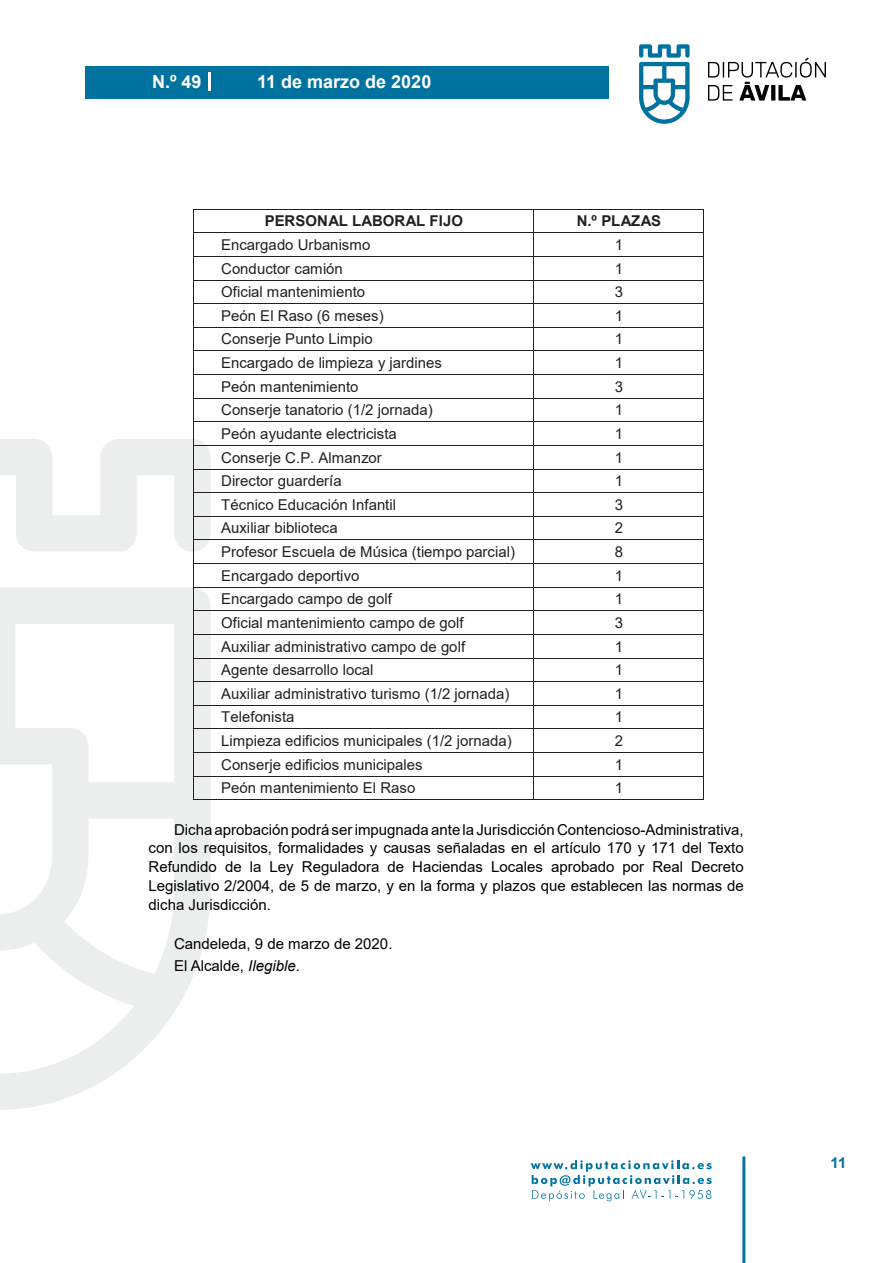
<style>
.page{position:relative;width:893px;height:1263px;background:#fff}
.page>*{position:absolute;margin:0;border:0;box-sizing:border-box;transform-origin:0 0}
.t1{font:700 18px "Arial";color:#fff}
.t2{font:15px "Arial";color:#231f20}
.t3{font:15px/18.8px "Arial";color:#000;text-align:justify}
.t4{font:700 15px "Arial";color:#231f20}
.t5{font:700 15px "Arial";color:#04739f}
.s1{font-style:italic}
</style>
<div class="page">
<svg style="left:531px;top:1160px;width:181px;height:41px"></svg>
<div style="left:85px;top:66px;width:523px;height:33px;background:#00729f"></div>
<svg style="left:639px;top:44px;width:51px;height:80px"></svg>
<svg style="left:708px;top:58px;width:118px;height:43px"></svg>
<hr style="left:742px;top:1156px;width:3px;height:107px;background:#04739f">
<svg style="left:208px;top:72px;width:2px;height:18px"></svg>
<svg style="left:0;top:439px;width:211px;height:671px"></svg>
<hr style="left:194px;top:209px;width:339px;height:1px;background:#231f20">
<hr style="left:534px;top:209px;width:169px;height:1px;background:#231f20">
<hr style="left:194px;top:232px;width:339px;height:1px;background:#231f20">
<hr style="left:534px;top:232px;width:169px;height:1px;background:#231f20">
<hr style="left:194px;top:256px;width:339px;height:1px;background:#231f20">
<hr style="left:534px;top:256px;width:169px;height:1px;background:#231f20">
<hr style="left:194px;top:280px;width:339px;height:1px;background:#231f20">
<hr style="left:534px;top:280px;width:169px;height:1px;background:#231f20">
<hr style="left:194px;top:303px;width:339px;height:1px;background:#231f20">
<hr style="left:534px;top:303px;width:169px;height:1px;background:#231f20">
<hr style="left:194px;top:327px;width:339px;height:1px;background:#231f20">
<hr style="left:534px;top:327px;width:169px;height:1px;background:#231f20">
<hr style="left:194px;top:350px;width:339px;height:1px;background:#231f20">
<hr style="left:534px;top:350px;width:169px;height:1px;background:#231f20">
<hr style="left:194px;top:374px;width:339px;height:1px;background:#231f20">
<hr style="left:534px;top:374px;width:169px;height:1px;background:#231f20">
<hr style="left:194px;top:398px;width:339px;height:1px;background:#231f20">
<hr style="left:534px;top:398px;width:169px;height:1px;background:#231f20">
<hr style="left:194px;top:421px;width:339px;height:1px;background:#231f20">
<hr style="left:534px;top:421px;width:169px;height:1px;background:#231f20">
<hr style="left:194px;top:445px;width:339px;height:1px;background:#231f20">
<hr style="left:534px;top:445px;width:169px;height:1px;background:#231f20">
<hr style="left:194px;top:469px;width:339px;height:1px;background:#231f20">
<hr style="left:534px;top:469px;width:169px;height:1px;background:#231f20">
<hr style="left:194px;top:492px;width:339px;height:1px;background:#231f20">
<hr style="left:534px;top:492px;width:169px;height:1px;background:#231f20">
<hr style="left:194px;top:516px;width:339px;height:1px;background:#231f20">
<hr style="left:534px;top:516px;width:169px;height:1px;background:#231f20">
<hr style="left:194px;top:539px;width:339px;height:1px;background:#231f20">
<hr style="left:534px;top:539px;width:169px;height:1px;background:#231f20">
<hr style="left:194px;top:563px;width:339px;height:1px;background:#231f20">
<hr style="left:534px;top:563px;width:169px;height:1px;background:#231f20">
<hr style="left:194px;top:587px;width:339px;height:1px;background:#231f20">
<hr style="left:534px;top:587px;width:169px;height:1px;background:#231f20">
<hr style="left:194px;top:610px;width:339px;height:1px;background:#231f20">
<hr style="left:534px;top:610px;width:169px;height:1px;background:#231f20">
<hr style="left:194px;top:634px;width:339px;height:1px;background:#231f20">
<hr style="left:534px;top:634px;width:169px;height:1px;background:#231f20">
<hr style="left:194px;top:658px;width:339px;height:1px;background:#231f20">
<hr style="left:534px;top:658px;width:169px;height:1px;background:#231f20">
<hr style="left:194px;top:681px;width:339px;height:1px;background:#231f20">
<hr style="left:534px;top:681px;width:169px;height:1px;background:#231f20">
<hr style="left:194px;top:705px;width:339px;height:1px;background:#231f20">
<hr style="left:534px;top:705px;width:169px;height:1px;background:#231f20">
<hr style="left:194px;top:728px;width:339px;height:1px;background:#231f20">
<hr style="left:534px;top:728px;width:169px;height:1px;background:#231f20">
<hr style="left:194px;top:752px;width:339px;height:1px;background:#231f20">
<hr style="left:534px;top:752px;width:169px;height:1px;background:#231f20">
<hr style="left:194px;top:776px;width:339px;height:1px;background:#231f20">
<hr style="left:534px;top:776px;width:169px;height:1px;background:#231f20">
<svg style="left:193px;top:209px;width:1px;height:591px"></svg>
<hr style="left:194px;top:799px;width:339px;height:1px;background:#231f20">
<svg style="left:533px;top:209px;width:1px;height:591px"></svg>
<hr style="left:534px;top:799px;width:169px;height:1px;background:#231f20">
<svg style="left:703px;top:209px;width:1px;height:591px"></svg>
<p class="t1" style="left:152px;top:69px;width:51px">N.º 49</p>
<p class="t1" style="left:257px;top:69px;width:176px">11 de marzo de 2020</p>
<p class="t4" style="left:265px;top:210px;width:200px">PERSONAL LABORAL FIJO</p>
<p class="t4" style="left:577px;top:210px;width:86px">N.º PLAZAS</p>
<p class="t2" style="left:221px;top:234px;width:151px">Encargado Urbanismo</p>
<p class="t2" style="left:615px;top:234px;width:10px">1</p>
<p class="t2" style="left:221px;top:258px;width:123px">Conductor camión</p>
<p class="t2" style="left:615px;top:258px;width:10px">1</p>
<p class="t2" style="left:221px;top:282px;width:145px">Oficial mantenimiento</p>
<p class="t2" style="left:615px;top:282px;width:10px">3</p>
<p class="t2" style="left:221px;top:305px;width:164px">Peón El Raso (6 meses)</p>
<p class="t2" style="left:615px;top:305px;width:10px">1</p>
<p class="t2" style="left:221px;top:329px;width:153px">Conserje Punto Limpio</p>
<p class="t2" style="left:615px;top:329px;width:10px">1</p>
<p class="t2" style="left:221px;top:352px;width:222px">Encargado de limpieza y jardines</p>
<p class="t2" style="left:615px;top:352px;width:10px">1</p>
<p class="t2" style="left:221px;top:376px;width:139px">Peón mantenimiento</p>
<p class="t2" style="left:615px;top:376px;width:10px">3</p>
<p class="t2" style="left:221px;top:400px;width:213px">Conserje tanatorio (1/2 jornada)</p>
<p class="t2" style="left:615px;top:400px;width:10px">1</p>
<p class="t2" style="left:221px;top:423px;width:177px">Peón ayudante electricista</p>
<p class="t2" style="left:615px;top:423px;width:10px">1</p>
<p class="t2" style="left:221px;top:447px;width:162px">Conserje C.P. Almanzor</p>
<p class="t2" style="left:615px;top:447px;width:10px">1</p>
<p class="t2" style="left:221px;top:471px;width:122px">Director guardería</p>
<p class="t2" style="left:615px;top:471px;width:10px">1</p>
<p class="t2" style="left:221px;top:494px;width:176px">Técnico Educación Infantil</p>
<p class="t2" style="left:615px;top:494px;width:10px">3</p>
<p class="t2" style="left:221px;top:518px;width:118px">Auxiliar biblioteca</p>
<p class="t2" style="left:615px;top:518px;width:10px">2</p>
<p class="t2" style="left:221px;top:541px;width:295px">Profesor Escuela de Música (tiempo parcial)</p>
<p class="t2" style="left:615px;top:541px;width:10px">8</p>
<p class="t2" style="left:221px;top:565px;width:140px">Encargado deportivo</p>
<p class="t2" style="left:615px;top:565px;width:10px">1</p>
<p class="t2" style="left:221px;top:589px;width:172px">Encargado campo de golf</p>
<p class="t2" style="left:615px;top:589px;width:10px">1</p>
<p class="t2" style="left:221px;top:612px;width:244px">Oficial mantenimiento campo de golf</p>
<p class="t2" style="left:615px;top:612px;width:10px">3</p>
<p class="t2" style="left:221px;top:636px;width:245px">Auxiliar administrativo campo de golf</p>
<p class="t2" style="left:615px;top:636px;width:10px">1</p>
<p class="t2" style="left:221px;top:660px;width:154px">Agente desarrollo local</p>
<p class="t2" style="left:615px;top:660px;width:10px">1</p>
<p class="t2" style="left:221px;top:683px;width:290px">Auxiliar administrativo turismo (1/2 jornada)</p>
<p class="t2" style="left:615px;top:683px;width:10px">1</p>
<p class="t2" style="left:221px;top:707px;width:75px">Telefonista</p>
<p class="t2" style="left:615px;top:707px;width:10px">1</p>
<p class="t2" style="left:221px;top:730px;width:292px">Limpieza edificios municipales (1/2 jornada)</p>
<p class="t2" style="left:615px;top:730px;width:10px">2</p>
<p class="t2" style="left:221px;top:754px;width:203px">Conserje edificios municipales</p>
<p class="t2" style="left:615px;top:754px;width:10px">1</p>
<p class="t2" style="left:221px;top:778px;width:196px">Peón mantenimiento El Raso</p>
<p class="t2" style="left:615px;top:778px;width:10px">1</p>
<p class="t3" style="left:148px;top:820px;width:597px;text-indent:26px">Dicha aprobación podrá ser impugnada ante la Jurisdicción Contencioso-Administrativa, con los requisitos, formalidades y causas señaladas en el artículo 170 y 171 del Texto Refundido de la Ley Reguladora de Haciendas Locales aprobado por Real Decreto Legislativo 2/2004, de 5 de marzo, y en la forma y plazos que establecen las normas de dicha Jurisdicción.</p>
<p class="t3" style="left:174px;top:932px;width:220px;line-height:22.2px">Candeleda, 9 de marzo de 2020.<br>El Alcalde, <span class="s1">Ilegible</span>.</p>
<p class="t5" style="left:831px;top:1152px;width:17px">11</p>
</div>
